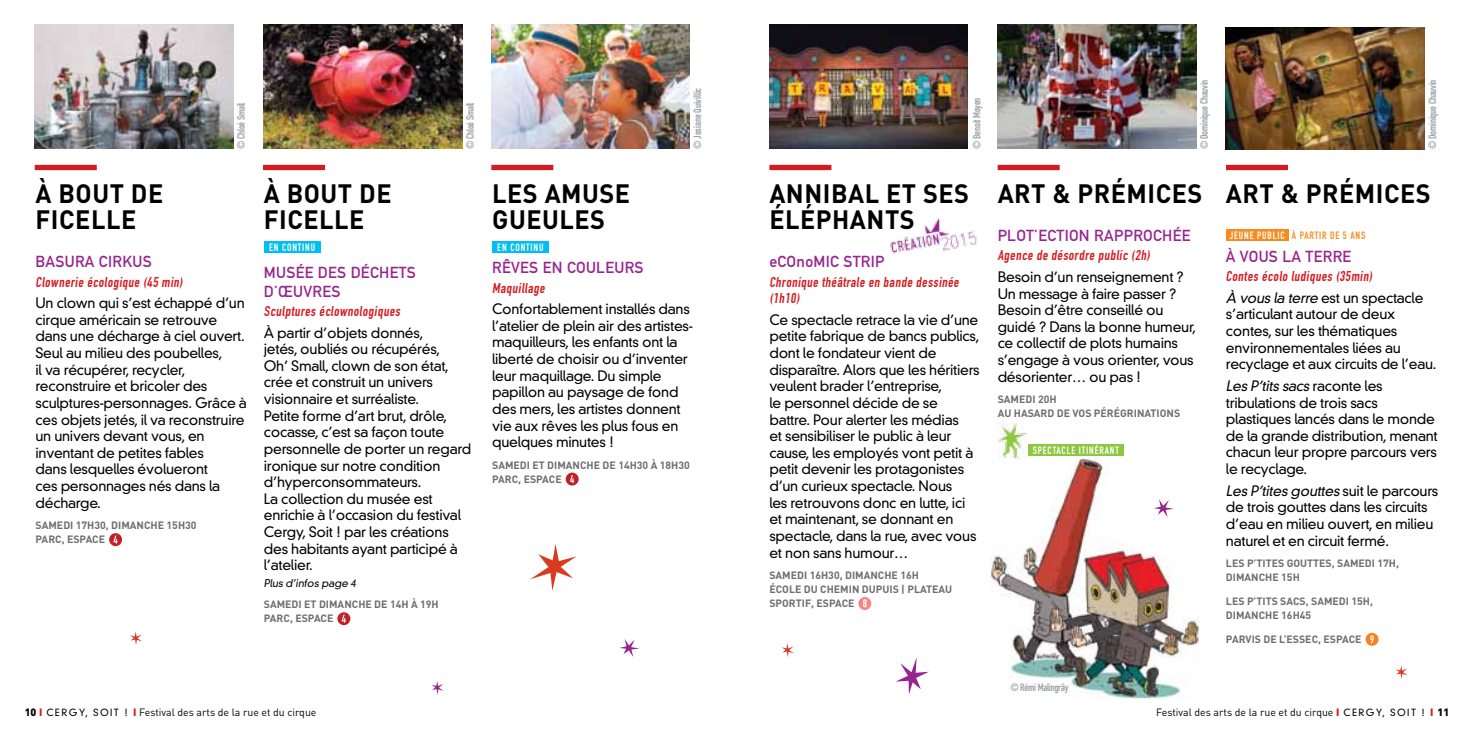
<style>
.page{position:relative;width:1474px;height:737px;background:#fff}
.page>*{position:absolute;margin:0;border:0;box-sizing:border-box;transform-origin:0 0}
.t1{font:700 26.25px/26.2px "DIN";letter-spacing:.02em;color:#000;scale:.96 1}
.t2{font:15.75px/18.4px "DIN Mittelschrift";letter-spacing:.02em;color:#98258f}
.t3{font:300 14px/16.6px "DIN Neuzeit Grotesk";letter-spacing:-.02em;color:#000}
.t4{font:14px/16.6px "DIN Engschrift Alternate";color:#d71920}
.t5{font:700 10.5px/14px "DIN";color:#6d6e71}
.t6{font:10.5px "DIN Engschrift";letter-spacing:-.02em;color:#9ca2a9}
.t7{font:10.5px "DIN";color:#000}
.t8{font:10.5px "DIN Engschrift Alternate";color:#fff}
.t9{font:300 10.5px "DIN Neuzeit Grotesk";color:#000}
.t10{font:10.5px "DIN Engschrift Alternate";color:#f68b1f}
.s1{font-style:italic}
.s2{font-weight:900}
.s3{font-weight:900;color:#d71920}
.s4{font-family:"DIN Neuzeit Grotesk";font-weight:300;font-size:9.62px}
</style>
<div class="page">
<img style="left:990px;top:449px;width:208px;height:250px">
<div style="left:997px;top:165px;width:62px;height:5px;background:#d71920"></div>
<div style="left:769px;top:165px;width:62px;height:5px;background:#d71920"></div>
<div style="left:1225px;top:165px;width:62px;height:5px;background:#d71920"></div>
<img style="left:997px;top:423px;width:31px;height:36px">
<div style="left:1028px;top:444px;width:95px;height:11px;background:#8dc63f"></div>
<div style="left:1225px;top:230px;width:63px;height:11px;background:#f68b1f"></div>
<svg style="left:1364px;top:632px;width:15px;height:14px"></svg>
<div style="left:1363px;top:631px;width:16px;height:16px;border:1px solid #fff;border-radius:50%"></div>
<svg style="left:1370px;top:635px;width:3px;height:8px"></svg>
<img style="left:997px;top:25px;width:199px;height:124px">
<img style="left:769px;top:25px;width:198px;height:124px">
<img style="left:1225px;top:27px;width:199px;height:122px">
<div style="left:491px;top:165px;width:62px;height:5px;background:#d71920"></div>
<img style="left:35px;top:25px;width:198px;height:124px">
<img style="left:264px;top:25px;width:198px;height:124px">
<img style="left:491px;top:25px;width:199px;height:124px">
<svg style="left:108px;top:532px;width:15px;height:15px"></svg>
<div style="left:108px;top:531px;width:16px;height:16px;border:1px solid #fff;border-radius:50%"></div>
<svg style="left:113px;top:535px;width:4px;height:8px"></svg>
<div style="left:264px;top:241px;width:56px;height:11px;background:#00bdf2"></div>
<svg style="left:337px;top:611px;width:14px;height:15px"></svg>
<div style="left:336px;top:610px;width:16px;height:16px;border:1px solid #fff;border-radius:50%"></div>
<svg style="left:342px;top:614px;width:4px;height:8px"></svg>
<div style="left:492px;top:241px;width:56px;height:11px;background:#00bdf2"></div>
<svg style="left:565px;top:472px;width:14px;height:14px"></svg>
<div style="left:564px;top:471px;width:16px;height:16px;border:1px solid #fff;border-radius:50%"></div>
<svg style="left:570px;top:475px;width:4px;height:8px"></svg>
<div style="left:35px;top:165px;width:62px;height:5px;background:#d71920"></div>
<div style="left:263px;top:165px;width:62px;height:5px;background:#d71920"></div>
<img style="left:890px;top:218px;width:87px;height:36px">
<svg style="left:530px;top:544px;width:46px;height:47px"></svg>
<svg style="left:619px;top:639px;width:20px;height:18px"></svg>
<svg style="left:1153px;top:499px;width:20px;height:18px"></svg>
<svg style="left:896px;top:657px;width:33px;height:37px"></svg>
<svg style="left:431px;top:681px;width:13px;height:13px"></svg>
<svg style="left:130px;top:631px;width:12px;height:14px"></svg>
<svg style="left:782px;top:643px;width:12px;height:14px"></svg>
<svg style="left:1395px;top:665px;width:12px;height:14px"></svg>
<svg style="left:857px;top:596px;width:15px;height:14px"></svg>
<div style="left:856px;top:595px;width:16px;height:16px;border:1px solid #fff;border-radius:50%"></div>
<svg style="left:863px;top:599px;width:3px;height:8px"></svg>
<p class="t6" style="left:235px;top:149px;width:48px;rotate:-90deg">© Chloé Small</p>
<p class="t6" style="left:464px;top:149px;width:48px;rotate:-90deg">© Chloé Small</p>
<h1 class="t1" style="left:36px;top:179px;width:131px">À BOUT DE<br>FICELLE</h1>
<p class="t2" style="left:36px;top:253px;width:118px">BASURA CIRKUS</p>
<p class="t4" style="left:36px;top:273px;width:151px">Clownerie écologique (45 min)</p>
<p class="t3" style="left:36px;top:295px;width:213px">Un clown qui s’est échappé d’un cirque américain se retrouve dans une décharge à ciel ouvert.<br>Seul au milieu des poubelles,<br>il va récupérer, recycler, reconstruire et bricoler des sculptures-personnages. Grâce à ces objets jetés, il va reconstruire un univers devant vous, en inventant de petites fables<br>dans lesquelles évolueront<br>ces personnages nés dans la décharge.</p>
<p class="t5" style="left:36px;top:518px;width:162px">SAMEDI 17H30, DIMANCHE 15H30<br>PARC, ESPACE</p>
<h1 class="t1" style="left:264px;top:179px;width:131px">À BOUT DE<br>FICELLE</h1>
<p class="t8" style="left:269px;top:241px;width:19px">en continu</p>
<p class="t2" style="left:264px;top:264px;width:154px">MUSÉE DES DÉCHETS<br>D’ŒUVRES</p>
<p class="t4" style="left:264px;top:303px;width:140px">Sculptures éclownologiques</p>
<p class="t3" style="left:264px;top:324px;width:209px">À partir d’objets donnés,<br>jetés, oubliés ou récupérés,<br>Oh’ Small, clown de son état, crée et construit un univers visionnaire et surréaliste.<br>Petite forme d’art brut, drôle, cocasse, c’est sa façon toute personnelle de porter un regard ironique sur notre condition d’hyperconsommateurs.<br>La collection du musée est enrichie à l’occasion du festival<br>Cergy, Soit ! par les créations des habitants ayant participé à l’atelier.</p>
<p class="t9" style="left:264px;top:576px;width:95px">Plus d’infos page 4</p>
<p class="t5" style="left:264px;top:597px;width:176px">SAMEDI ET DIMANCHE DE 14H À 19H<br>PARC, ESPACE</p>
<p class="t6" style="left:691px;top:149px;width:63px;rotate:-90deg">© Josiane Quivillic</p>
<h1 class="t1" style="left:492px;top:179px;width:145px">LES AMUSE<br>GUEULES</h1>
<p class="t8" style="left:497px;top:241px;width:19px">en continu</p>
<p class="t2" style="left:492px;top:259px;width:153px">RÊVES EN COULEURS</p>
<p class="t4" style="left:492px;top:279px;width:56px">Maquillage</p>
<p class="t3" style="left:492px;top:301px;width:202px">Confortablement installés dans l’atelier de plein air des artistes&shy;maquilleurs, les enfants ont la liberté de choisir ou d’inventer leur maquillage. Du simple papillon au paysage de fond des mers, les artistes donnent vie aux rêves les plus fous en quelques minutes !</p>
<p class="t5" style="left:492px;top:457px;width:199px">SAMEDI ET DIMANCHE DE 14H30 À 18H30<br>PARC, ESPACE</p>
<p class="t6" style="left:970px;top:149px;width:53px;rotate:-90deg">© Benoit Moyen</p>
<h1 class="t1" style="left:769px;top:179px;width:209px">ANNIBAL ET SES<br>ÉLÉPHANTS</h1>
<p class="t2" style="left:769px;top:253px;width:100px">ECONOMIC STRIP</p>
<p class="t4" style="left:769px;top:273px;width:193px">Chronique théâtrale en bande dessinée (1h10)</p>
<p class="t3" style="left:769px;top:311px;width:212px">Ce spectacle retrace la vie d’une petite fabrique de bancs publics, dont le fondateur vient de disparaître. Alors que les héritiers veulent brader l’entreprise,<br>le personnel décide de se battre. Pour alerter les médias<br>et sensibiliser le public à leur cause, les employés vont petit à petit devenir les protagonistes d’un curieux spectacle. Nous<br>les retrouvons donc en lutte, ici et maintenant, se donnant en spectacle, dans la rue, avec vous et non sans humour…</p>
<p class="t5" style="left:769px;top:568px;width:183px">SAMEDI 16H30, DIMANCHE 16H<br>ÉCOLE DU CHEMIN DU PUIS | PLATEAU<br>SPORTIF, ESPACE</p>
<p class="t6" style="left:1197px;top:149px;width:71px;rotate:-90deg">© Dominique Chauvin</p>
<p class="t6" style="left:1426px;top:149px;width:71px;rotate:-90deg">© Dominique Chauvin</p>
<h1 class="t1" style="left:997px;top:179px;width:215px">ART &amp; PRÉMICES</h1>
<p class="t2" style="left:997px;top:226px;width:194px">PLOT’ECTION RAPPROCHÉE</p>
<p class="t4" style="left:997px;top:247px;width:156px">Agence de désordre public (2h)</p>
<p class="t3" style="left:997px;top:268px;width:200px">Besoin d’un renseignement ?<br>Un message à faire passer ?<br>Besoin d’être conseillé ou guidé ? Dans la bonne humeur, ce collectif de plots humains s’engage à vous orienter, vous désorienter… ou pas !</p>
<p class="t5" style="left:997px;top:392px;width:184px">SAMEDI 20H<br>AU HASARD DE VOS PÉRÉGRINATIONS</p>
<p class="t8" style="left:1032px;top:444px;width:6px">spectacle</p>
<p class="t8" style="left:1078px;top:444px;width:32px">itinérant</p>
<h1 class="t1" style="left:1225px;top:179px;width:215px">ART &amp; PRÉMICES</h1>
<p class="t8" style="left:1229px;top:229px;width:11px">jeune</p>
<p class="t8" style="left:1257px;top:229px;width:6px">public</p>
<p class="t10" style="left:1291px;top:230px;width:65px">À partir de 5 ans</p>
<p class="t2" style="left:1225px;top:247px;width:127px">À VOUS LA TERRE</p>
<p class="t4" style="left:1225px;top:268px;width:150px">Contes écolo ludiques (35min)</p>
<p class="t3" style="left:1225px;top:289px;width:212px"><span class="s1">À vous la terre</span> est un spectacle s’articulant autour de deux contes, sur les thématiques environnementales liées au recyclage et aux circuits de l’eau.</p>
<p class="t3" style="left:1225px;top:377px;width:213px"><span class="s1">Les P’tits sacs</span> ra c o n t e le s tribulations de trois sacs plastiques lancés dans le monde de la grande distribution, menant chacun leur propre parcours vers le recyclage.</p>
<p class="t3" style="left:1225px;top:482px;width:214px"><span class="s1">Les P’tites gouttes</span> s u i t le p a rc o u rs de trois gouttes dans les circuits d’eau en milieu ouvert, en milieu naturel et en circuit fermé.</p>
<p class="t5" style="left:1225px;top:556px;width:37px">LES P’TITES</p>
<p class="t5" style="left:1286px;top:556px;width:28px">GOUTTES</p>
<p class="t5" style="left:1331px;top:556px;width:14px">, SAME</p>
<p class="t5" style="left:1364px;top:556px;width:36px">DI 17H,</p>
<p class="t5" style="left:1225px;top:570px;width:14px">DIMAN</p>
<p class="t5" style="left:1258px;top:570px;width:41px">CHE 15H</p>
<p class="t5" style="left:1225px;top:593px;width:37px">LES P’TITS</p>
<p class="t5" style="left:1280px;top:593px;width:39px">SACS, SAME</p>
<p class="t5" style="left:1338px;top:593px;width:36px">DI 15H,</p>
<p class="t5" style="left:1225px;top:607px;width:14px">DIMAN</p>
<p class="t5" style="left:1258px;top:607px;width:54px">CHE 16H45</p>
<p class="t5" style="left:1225px;top:631px;width:13px">PARVIS</p>
<p class="t5" style="left:1263px;top:631px;width:98px">DE L’ESSEC, ESPACE</p>
<p class="t6" style="left:1010px;top:681px;width:59px">© Rémi Malingrây</p>
<p class="t7" style="left:25px;top:705px;width:293px"><span class="s2">10</span> <span class="s3">I</span> <span class="s4">CERGY, SOIT !</span> <span class="s3">I</span> Festival des arts de la rue et du cirque</p>
<p class="t7" style="left:1156px;top:705px;width:294px">Festival des arts de la rue et du cirque <span class="s3">I</span> <span class="s4">CERGY, SOIT !</span> <span class="s3">I</span> <span class="s2">11</span></p>
</div>
